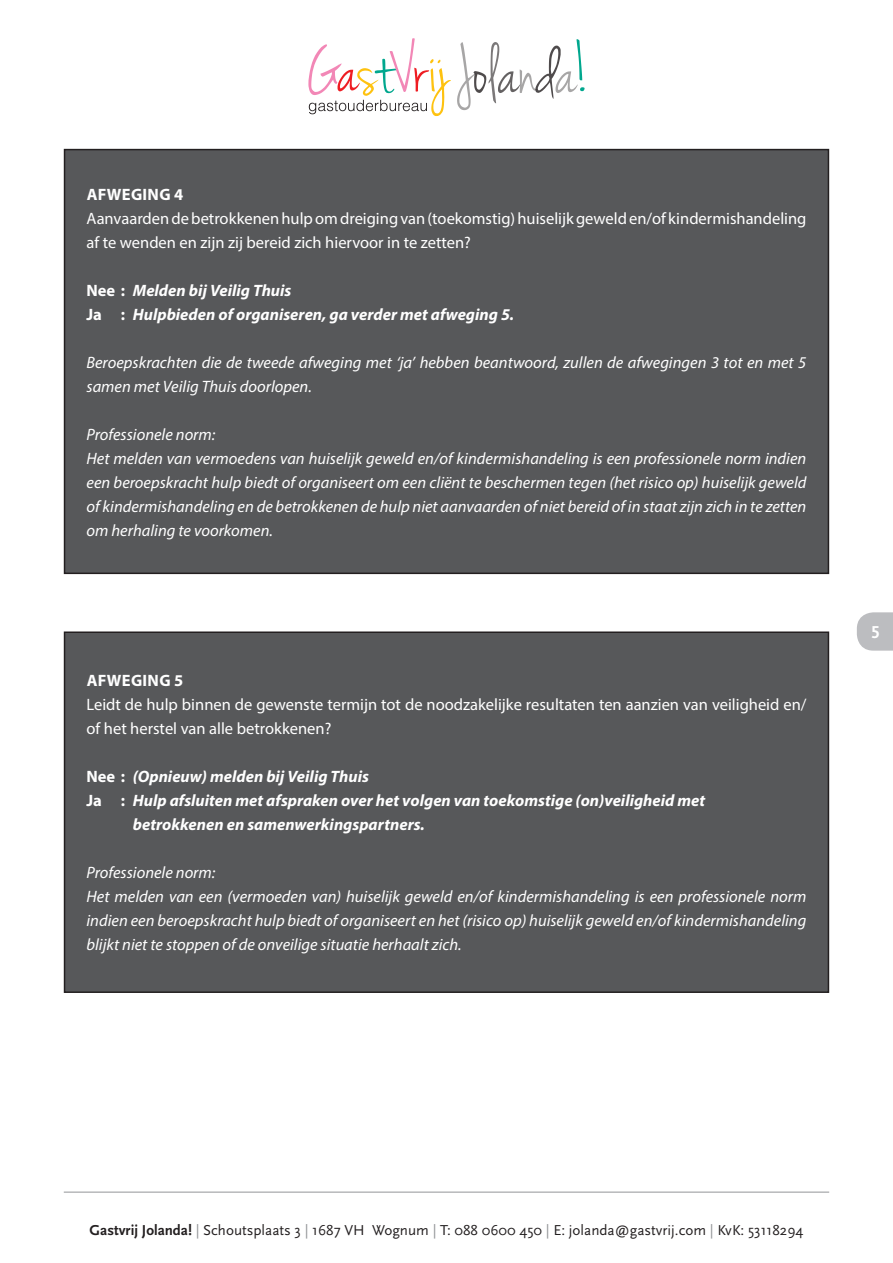
<style>
.page{position:relative;width:893px;height:1263px;background:#fff}
.page>*{position:absolute;margin:0;border:0;box-sizing:border-box;transform-origin:0 0}
.t1{font:700 18px "Scala Sans Figures";color:#fff}
.t2{font:italic 16.5px/24px "Myriad Pro";color:#fff;text-align:justify}
.t3{font:16.5px/24px "Myriad Pro";color:#fff}
.t4{font:italic 700 16.5px "Myriad Pro";color:#fff}
.t5{font:700 16.5px "Myriad Pro";letter-spacing:.02em;color:#fff}
.t6{font:15px "Scala Sans";color:#231f20}
.s1{font-style:normal}
.s2{font-weight:700}
.s3{color:#939598}
</style>
<div class="page">
<hr style="left:64px;top:1192px;width:765px;height:1px;background:#939598">
<svg style="left:857px;top:612px;width:36px;height:39px"></svg>
<svg style="left:308px;top:38px;width:143px;height:78px"></svg>
<svg style="left:457px;top:39px;width:128px;height:71px"></svg>
<div style="left:65px;top:150px;width:763px;height:423px;background:#57585a"></div>
<div style="left:64px;top:149px;width:765px;height:425px;border:2px solid #231f20"></div>
<div style="left:65px;top:632px;width:763px;height:360px;background:#57585a"></div>
<div style="left:64px;top:631px;width:765px;height:362px;border:2px solid #231f20"></div>
<p class="t5" style="left:87px;top:183px;width:98px">AFWEGING 4</p>
<p class="t3" style="left:87px;top:206px;width:721px">Aanvaarden de betrokkenen hulp om dreiging van (toekomstig) huiselijk geweld en/of kindermishandeling af te wenden en zijn zij bereid zich hiervoor in te zetten?</p>
<p class="t4" style="left:87px;top:279px;width:206px"><span class="s1">Nee :</span> Melden bij Veilig Thuis</p>
<p class="t4" style="left:87px;top:303px;width:429px"><span class="s1">Ja :</span> Hulpbieden of organiseren, ga verder met afweging 5.</p>
<p class="t2" style="left:87px;top:350px;width:721px">Beroepskrachten die de tweede afweging met ‘ja’ hebben beantwoord, zullen de afwegingen 3 tot en met 5 samen met Veilig Thuis doorlopen.</p>
<p class="t2" style="left:87px;top:422px;width:130px">Professionele norm:</p>
<p class="t2" style="left:87px;top:446px;width:721px">Het melden van vermoedens van huiselijk geweld en/of kindermishandeling is een professionele norm indien een beroepskracht hulp biedt of organiseert om een cliënt te beschermen tegen (het risico op) huiselijk geweld of kindermishandeling en de betrokkenen de hulp niet aanvaarden of niet bereid of in staat zijn zich in te zetten om herhaling te voorkomen.</p>
<p class="t5" style="left:87px;top:670px;width:98px">AFWEGING 5</p>
<p class="t3" style="left:87px;top:693px;width:721px">Leidt de hulp binnen de gewenste termijn tot de noodzakelijke resultaten ten aanzien van veiligheid en/ of het herstel van alle betrokkenen?</p>
<p class="t4" style="left:87px;top:766px;width:284px"><span class="s1">Nee :</span> (Opnieuw) melden bij Veilig Thuis</p>
<p class="t4" style="left:87px;top:790px;width:620px"><span class="s1">Ja :</span> Hulp afsluiten met afspraken over het volgen van toekomstige (on)veiligheid met</p>
<p class="t4" style="left:133px;top:814px;width:293px">betrokkenen en samenwerkingspartners.</p>
<p class="t2" style="left:87px;top:861px;width:130px">Professionele norm:</p>
<p class="t2" style="left:87px;top:885px;width:721px">Het melden van een (vermoeden van) huiselijk geweld en/of kindermishandeling is een professionele norm indien een beroepskracht hulp biedt of organiseert en het (risico op) huiselijk geweld en/of kindermishandeling blijkt niet te stoppen of de onveilige situatie herhaalt zich.</p>
<p class="t1" style="left:871px;top:625px;width:10px">5</p>
<p class="t6" style="left:90px;top:1222px;width:715px"><span class="s2">Gastvrij Jolanda!</span> <span class="s3">|</span> Schoutsplaats 3 <span class="s3">|</span> 1687 VH Wognum <span class="s3">|</span> T: 088 0600 450 <span class="s3">|</span> E: jolanda@gastvrij.com <span class="s3">|</span> KvK: 53118294</p>
</div>
